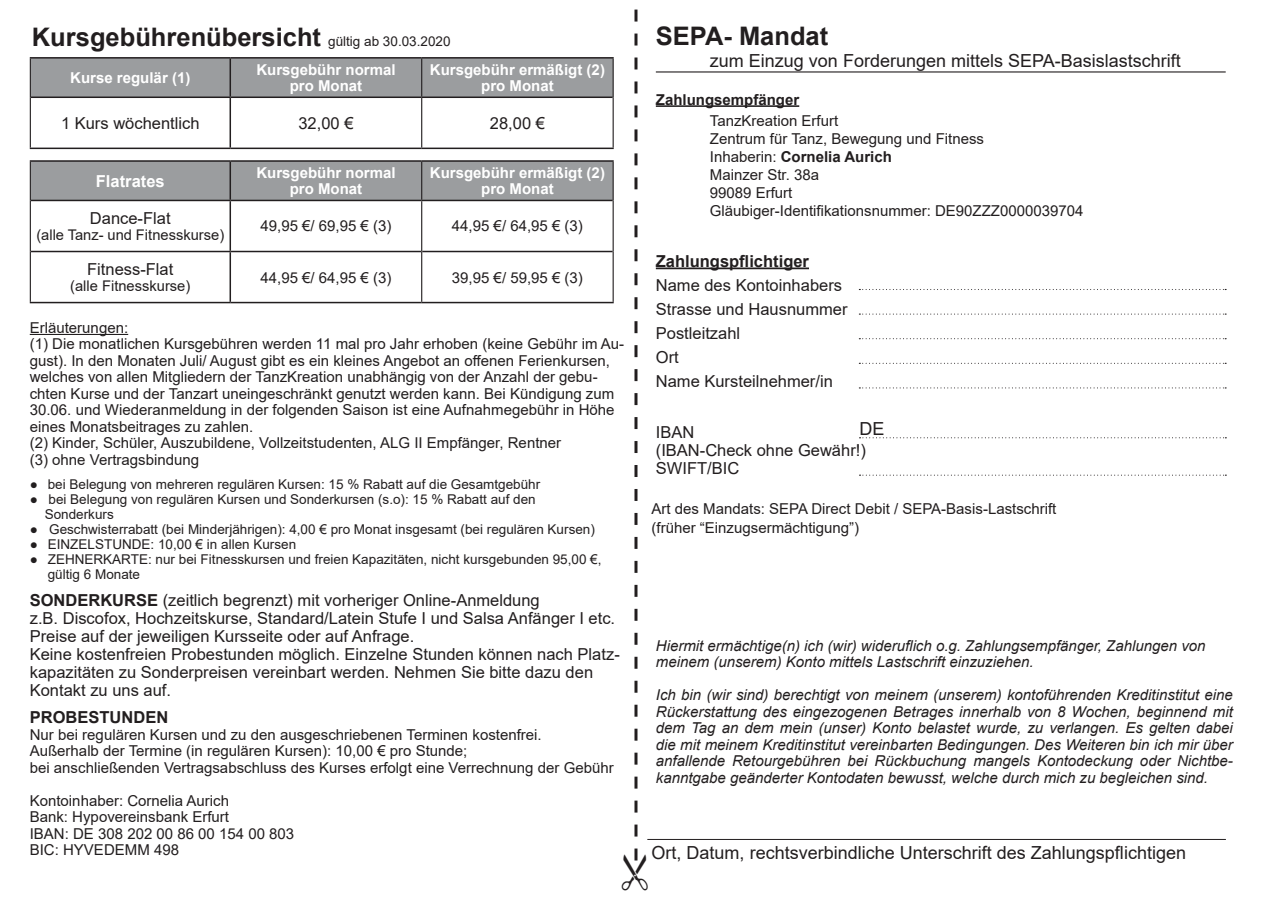
<style>
.page{position:relative;width:1272px;height:902px;background:#fff}
.page>*{position:absolute;margin:0;border:0;box-sizing:border-box;transform-origin:0 0}
.t1{font:700 25.5px "Arial";color:#221e1f}
.t2{font:18px "Arial";color:#221e1f}
.t3{font:16.5px/18px "Arial";color:#221e1f}
.t4{font:700 16.5px "Arial";color:#221e1f}
.t5{font:700 16.5px "Arial";color:#fff}
.t6{font:15px/16.5px "Arial";color:#221e1f}
.t7{font:italic 15px/16.5px "Arial";color:#221e1f}
.t8{font:700 15px/16.5px "Arial";color:#fff;text-align:center}
.t9{font:700 15px "Arial";color:#221e1f}
.t10{font:14.7px "Arial";color:#221e1f}
.t11{font:13.5px/15px "Arial";color:#221e1f}
.s1{font-weight:400;font-size:13.5px}
.s2{font-weight:700}
.s3{font-weight:900}
</style>
<div class="page">
<hr style="left:30px;top:334px;width:98px;height:1px;background:#221e1f">
<div style="left:31px;top:162px;width:581px;height:38px;background:#9b9d9f"></div>
<hr style="left:422px;top:160px;width:191px;height:2px;background:#221e1f">
<hr style="left:422px;top:200px;width:190px;height:1px;background:#221e1f">
<hr style="left:230px;top:251px;width:191px;height:1px;background:#221e1f">
<hr style="left:422px;top:251px;width:190px;height:1px;background:#221e1f">
<hr style="left:230px;top:302px;width:192px;height:1px;background:#221e1f">
<hr style="left:422px;top:302px;width:191px;height:1px;background:#221e1f">
<hr style="left:612px;top:162px;width:1px;height:38px;background:#221e1f">
<hr style="left:421px;top:201px;width:1px;height:50px;background:#221e1f">
<hr style="left:612px;top:200px;width:1px;height:51px;background:#221e1f">
<hr style="left:421px;top:251px;width:1px;height:51px;background:#221e1f">
<hr style="left:612px;top:251px;width:1px;height:51px;background:#221e1f">
<hr style="left:30px;top:160px;width:200px;height:2px;background:#221e1f">
<hr style="left:31px;top:200px;width:199px;height:1px;background:#221e1f">
<hr style="left:229px;top:201px;width:2px;height:50px;background:#221e1f">
<hr style="left:31px;top:251px;width:199px;height:1px;background:#221e1f">
<hr style="left:229px;top:252px;width:2px;height:50px;background:#221e1f">
<hr style="left:30px;top:302px;width:200px;height:1px;background:#221e1f">
<hr style="left:30px;top:162px;width:1px;height:38px;background:#221e1f">
<hr style="left:30px;top:200px;width:1px;height:51px;background:#221e1f">
<hr style="left:30px;top:251px;width:1px;height:51px;background:#221e1f">
<hr style="left:230px;top:160px;width:192px;height:2px;background:#221e1f">
<hr style="left:229px;top:162px;width:2px;height:38px;background:#221e1f">
<hr style="left:230px;top:200px;width:192px;height:1px;background:#221e1f">
<hr style="left:421px;top:162px;width:1px;height:38px;background:#221e1f">
<div style="left:31px;top:59px;width:581px;height:37px;background:#9b9d9f"></div>
<hr style="left:422px;top:57px;width:191px;height:2px;background:#221e1f">
<hr style="left:422px;top:96px;width:190px;height:2px;background:#221e1f">
<hr style="left:230px;top:147px;width:192px;height:2px;background:#221e1f">
<hr style="left:422px;top:147px;width:191px;height:2px;background:#221e1f">
<hr style="left:612px;top:59px;width:1px;height:38px;background:#221e1f">
<hr style="left:421px;top:98px;width:1px;height:49px;background:#221e1f">
<hr style="left:612px;top:97px;width:1px;height:50px;background:#221e1f">
<hr style="left:30px;top:57px;width:200px;height:2px;background:#221e1f">
<hr style="left:31px;top:96px;width:199px;height:2px;background:#221e1f">
<hr style="left:229px;top:98px;width:2px;height:49px;background:#221e1f">
<hr style="left:30px;top:147px;width:200px;height:2px;background:#221e1f">
<hr style="left:30px;top:59px;width:1px;height:38px;background:#221e1f">
<hr style="left:30px;top:97px;width:1px;height:50px;background:#221e1f">
<hr style="left:230px;top:57px;width:192px;height:2px;background:#221e1f">
<hr style="left:229px;top:59px;width:2px;height:37px;background:#221e1f">
<hr style="left:230px;top:96px;width:192px;height:2px;background:#221e1f">
<hr style="left:421px;top:59px;width:1px;height:37px;background:#221e1f">
<hr style="left:656px;top:105px;width:143px;height:2px;background:#221e1f">
<hr style="left:656px;top:267px;width:153px;height:2px;background:#221e1f">
<svg style="left:859px;top:289px;width:367px;height:1px"></svg>
<svg style="left:859px;top:313px;width:367px;height:1px"></svg>
<svg style="left:859px;top:338px;width:367px;height:1px"></svg>
<svg style="left:859px;top:363px;width:367px;height:1px"></svg>
<svg style="left:859px;top:437px;width:367px;height:1px"></svg>
<svg style="left:859px;top:387px;width:367px;height:1px"></svg>
<svg style="left:859px;top:474px;width:367px;height:1px"></svg>
<hr style="left:656px;top:71px;width:569px;height:1px;background:#221e1f">
<hr style="left:647px;top:839px;width:578px;height:1px;background:#221e1f">
<svg style="left:634px;top:10px;width:4px;height:851px"></svg>
<h1 class="t1" style="left:32px;top:28px;width:420px">Kursgebührenübersicht <span class="s1">gültig ab 30.03.2020</span></h1>
<h1 class="t1" style="left:656px;top:27px;width:174px">SEPA- Mandat</h1>
<p class="t2" style="left:710px;top:48px;width:472px">zum Einzug von Forderungen mittels SEPA-Basislastschrift</p>
<p class="t9" style="left:656px;top:94px;width:145px">Zahlungsempfänger</p>
<p class="t6" style="left:710px;top:113px;width:375px;line-height:18px">TanzKreation Erfurt<br>Zentrum für Tanz, Bewegung und Fitness<br>Inhaberin: <span class="s2">Cornelia Aurich<br></span>Mainzer Str. 38a<br>99089 Erfurt<br>Gläubiger-Identifikationsnummer: DE90ZZZ0000039704</p>
<p class="t4" style="left:656px;top:249px;width:155px">Zahlungspflichtiger</p>
<p class="t3" style="left:656px;top:274px;width:193px;line-height:24px">Name des Kontoinhabers<br>Strasse und Hausnummer<br>Postleitzahl<br>Ort<br>Name Kursteilnehmer/in</p>
<p class="t3" style="left:656px;top:424px;width:211px">IBAN<br>(IBAN-Check ohne Gewähr!)<br>SWIFT/BIC</p>
<p class="t8" style="left:70px;top:71px;width:122px">Kurse regulär (1)</p>
<p class="t8" style="left:256px;top:63px;width:141px">Kursgebühr normal pro Monat</p>
<p class="t8" style="left:430px;top:63px;width:177px">Kursgebühr ermäßigt (2) pro Monat</p>
<p class="t3" style="left:61px;top:115px;width:140px">1 Kurs wöchentlich</p>
<p class="t3" style="left:298px;top:114px;width:57px">32,00 €</p>
<p class="t3" style="left:490px;top:114px;width:57px">28,00 €</p>
<p class="t5" style="left:96px;top:175px;width:70px">Flatrates</p>
<p class="t8" style="left:256px;top:166px;width:141px">Kursgebühr normal pro Monat</p>
<p class="t8" style="left:430px;top:166px;width:177px">Kursgebühr ermäßigt (2) pro Monat</p>
<p class="t3" style="left:90px;top:209px;width:82px">Dance-Flat</p>
<p class="t10" style="left:36px;top:225px;width:189px">(alle Tanz- und Fitnesskurse)</p>
<p class="t6" style="left:260px;top:218px;width:132px">49,95 €/ 69,95 € (3)</p>
<p class="t6" style="left:452px;top:218px;width:132px">44,95 €/ 64,95 € (3)</p>
<p class="t3" style="left:87px;top:260px;width:88px">Fitness-Flat</p>
<p class="t10" style="left:70px;top:276px;width:122px">(alle Fitnesskurse)</p>
<p class="t6" style="left:260px;top:269px;width:132px">44,95 €/ 64,95 € (3)</p>
<p class="t6" style="left:452px;top:269px;width:132px">39,95 €/ 59,95 € (3)</p>
<p class="t6" style="left:30px;top:321px;width:596px">Erläuterungen:<br>(1) Die monatlichen Kursgebühren werden 11 mal pro Jahr erhoben (keine Gebühr im Au&shy;gust). In den Monaten Juli/ August gibt es ein kleines Angebot an offenen Ferienkursen, welches von allen Mitgliedern der TanzKreation unabhängig von der Anzahl der gebu&shy;chten Kurse und der Tanzart uneingeschränkt genutzt werden kann. Bei Kündigung zum 30.06. und Wiederanmeldung in der folgenden Saison ist eine Aufnahmegebühr in Höhe eines Monatsbeitrages zu zahlen.<br>(2) Kinder, Schüler, Auszubildene, Vollzeitstudenten, ALG II Empfänger, Rentner<br>(3) ohne Vertragsbindung</p>
<p class="t11" style="left:30px;top:476px;width:512px"><span class="s3">●</span> bei Belegung von mehreren regulären Kursen: 15 % Rabatt auf die Gesamtgebühr</p>
<p class="t11" style="left:45px;top:491px;width:492px;text-indent:-15px"><span class="s3">●</span> bei Belegung von regulären Kursen und Sonderkursen (s.o): 15 % Rabatt auf den<br>Sonderkurs</p>
<p class="t11" style="left:30px;top:521px;width:566px"><span class="s3">●</span> Geschwisterrabatt (bei Minderjährigen): 4,00 € pro Monat insgesamt (bei regulären Kursen)</p>
<p class="t11" style="left:30px;top:536px;width:268px"><span class="s3">●</span> EINZELSTUNDE: 10,00 € in allen Kursen</p>
<p class="t11" style="left:48px;top:551px;width:555px;text-indent:-18px"><span class="s3">●</span> ZEHNERKARTE: nur bei Fitnesskursen und freien Kapazitäten, nicht kursgebunden 95,00 €, gültig 6 Monate</p>
<p class="t3" style="left:30px;top:592px;width:591px"><span class="s2">SONDERKURSE</span> (zeitlich begrenzt) mit vorheriger Online-Anmeldung<br>z.B. Discofox, Hochzeitskurse, Standard/Latein Stufe I und Salsa Anfänger I etc.<br>Preise auf der jeweiligen Kursseite oder auf Anfrage.<br>Keine kostenfreien Probestunden möglich. Einzelne Stunden können nach Platz&shy;kapazitäten zu Sonderpreisen vereinbart werden. Nehmen Sie bitte dazu den Kontakt zu uns auf.</p>
<p class="t4" style="left:30px;top:711px;width:140px">PROBESTUNDEN</p>
<p class="t6" style="left:30px;top:727px;width:585px">Nur bei regulären Kursen und zu den ausgeschriebenen Terminen kostenfrei.<br>Außerhalb der Termine (in regulären Kursen): 10,00 € pro Stunde;<br>bei anschließenden Vertragsabschluss des Kurses erfolgt eine Verrechnung der Gebühr</p>
<p class="t6" style="left:30px;top:793px;width:266px">Kontoinhaber: Cornelia Aurich<br>Bank: Hypovereinsbank Erfurt<br>IBAN: DE 308 202 00 86 00 154 00 803<br>BIC: HYVEDEMM 498</p>
<p class="t2" style="left:859px;top:421px;width:27px">DE</p>
<p class="t6" style="left:651px;top:498px;width:406px;line-height:19.5px">Art des Mandats: SEPA Direct Debit / SEPA-Basis-Lastschrift (früher “Einzugsermächtigung”)</p>
<p class="t7" style="left:656px;top:637px;width:551px">Hiermit ermächtige(n) ich (wir) wideruflich o.g. Zahlungsempfänger, Zahlungen von meinem (unserem) Konto mittels Lastschrift einzuziehen.</p>
<p class="t7" style="left:656px;top:687px;width:578px;text-align:justify">Ich bin (wir sind) berechtigt von meinem (unserem) kontoführenden Kreditinstitut eine Rückerstattung des eingezogenen Betrages innerhalb von 8 Wochen, beginnend mit dem Tag an dem mein (unser) Konto belastet wurde, zu verlangen. Es gelten dabei die mit meinem Kreditinstitut vereinbarten Bedingungen. Des Weiteren bin ich mir über anfallende Retourgebühren bei Rückbuchung mangels Kontodeckung oder Nichtbe&shy;kanntgabe geänderter Kontodaten bewusst, welche durch mich zu begleichen sind.</p>
<p class="t2" style="left:651px;top:840px;width:536px">Ort, Datum, rechtsverbindliche Unterschrift des Zahlungspflichtigen</p>
</div>
